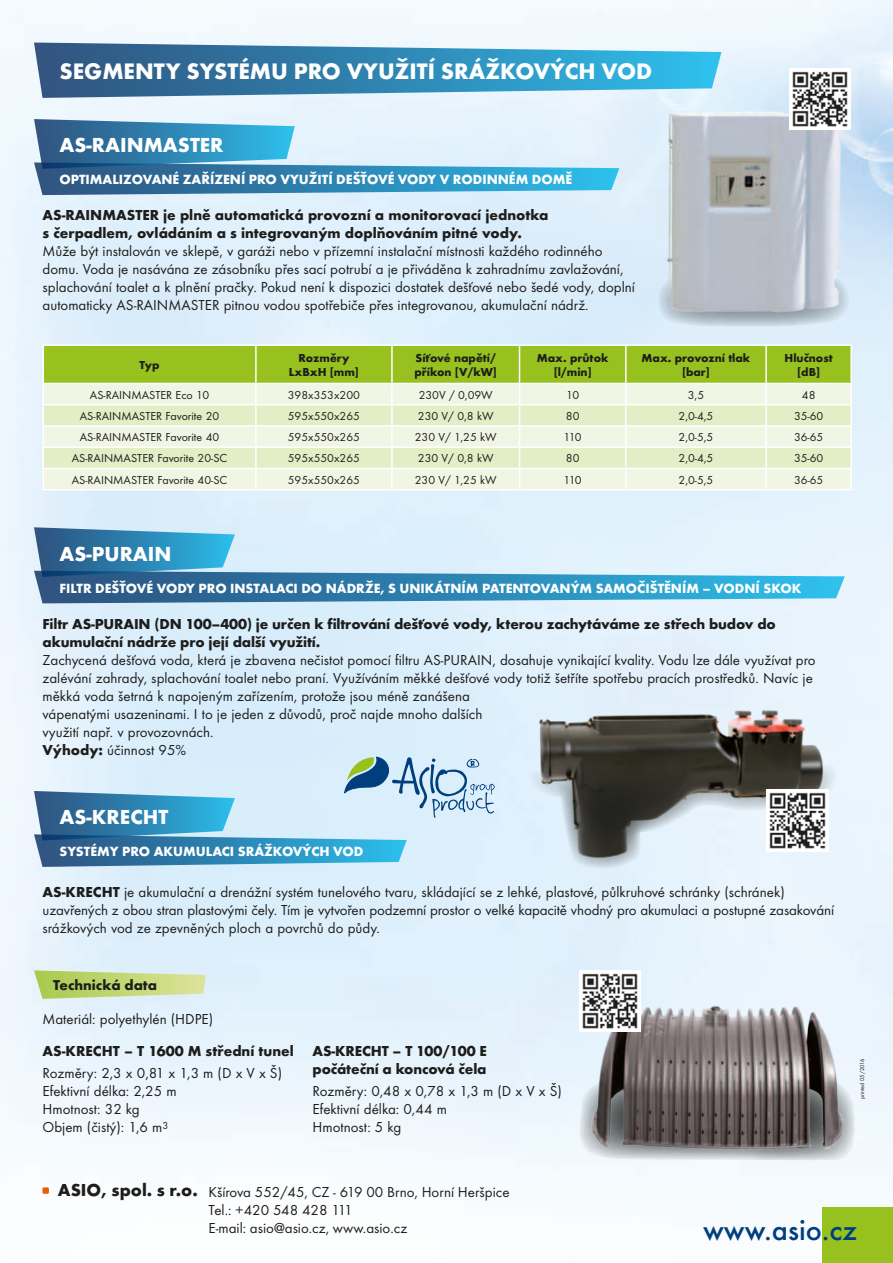
<style>
.page{position:relative;width:893px;height:1263px;background:#fff}
.page>*{position:absolute;margin:0;border:0;box-sizing:border-box;transform-origin:0 0}
.t1{font:500 30.45px "Futura TEE";color:#003e7d}
.t2{font:700 23.25px "Futura TEE";color:#fff}
.t3{font:700 21.15px "Futura TEE";color:#fff}
.t4{font:700 18px "Futura TEE";color:#1d1d1b}
.t5{font:15px/18px "Futura TEE";color:#1d1d1b}
.t6{font:700 15px/18px "Futura TEE";letter-spacing:-.01em;color:#1d1d1b}
.t7{font:700 14.85px "Futura TEE";color:#1d1d1b}
.t8{font:700 13.8px "Futura TEE";color:#fff}
.t9{font:12px "Futura TEE";color:#1d1d1b}
.t10{font:700 12px/14.4px "Futura TEE";color:#1d1d1b;text-align:center}
.t11{font:6px "Futura TEE";color:#1d1d1b}
.s1{font-weight:700}
</style>
<div class="page">
<img style="left:0;top:0;width:893px;height:1208px">
<div style="left:822px;top:1208px;width:71px;height:55px;background:#96c11f"></div>
<div style="left:43px;top:1187px;width:6px;height:7px;background:#ea5b0c"></div>
<svg style="left:34px;top:43px;width:687px;height:55px;background:#5097bd"></svg>
<svg style="left:657px;top:275px;width:192px;height:52px;background:#c7d6e1"></svg>
<img style="left:663px;top:108px;width:187px;height:209px">
<img style="left:526px;top:697px;width:308px;height:173px">
<svg style="left:527px;top:762px;width:309px;height:109px;background:#959b9d"></svg>
<svg style="left:578px;top:1071px;width:279px;height:89px"></svg>
<img style="left:583px;top:996px;width:267px;height:163px">
<svg style="left:34px;top:119px;width:585px;height:76px;background:#79b1cf"></svg>
<svg style="left:34px;top:527px;width:811px;height:76px;background:#8abbd7"></svg>
<hr style="left:43px;top:344px;width:213px;height:2px;background:#fff">
<hr style="left:256px;top:344px;width:136px;height:2px;background:#fff">
<hr style="left:392px;top:344px;width:127px;height:2px;background:#fff">
<hr style="left:519px;top:344px;width:107px;height:2px;background:#fff">
<hr style="left:626px;top:344px;width:140px;height:2px;background:#fff">
<hr style="left:766px;top:344px;width:86px;height:2px;background:#fff">
<svg style="left:43px;top:345px;width:809px;height:144px;background:#d7e6ab"></svg>
<hr style="left:626px;top:468px;width:140px;height:1px;background:#fff">
<hr style="left:625px;top:469px;width:2px;height:20px;background:#fff">
<hr style="left:766px;top:468px;width:86px;height:1px;background:#fff">
<hr style="left:765px;top:469px;width:2px;height:20px;background:#fff">
<hr style="left:850px;top:469px;width:2px;height:20px;background:#fff">
<hr style="left:43px;top:489px;width:213px;height:1px;background:#fff">
<hr style="left:256px;top:489px;width:136px;height:1px;background:#fff">
<hr style="left:392px;top:489px;width:127px;height:1px;background:#fff">
<hr style="left:519px;top:489px;width:107px;height:1px;background:#fff">
<hr style="left:626px;top:489px;width:140px;height:1px;background:#fff">
<hr style="left:766px;top:489px;width:86px;height:1px;background:#fff">
<svg style="left:34px;top:970px;width:172px;height:29px;background:#c7db8e"></svg>
<svg style="left:34px;top:757px;width:461px;height:110px;background:#96c2db"></svg>
<img style="left:789px;top:68px;width:61px;height:61px">
<img style="left:767px;top:790px;width:61px;height:61px">
<img style="left:579px;top:970px;width:62px;height:62px">
<h2 class="t2" style="left:60px;top:57px;width:594px">SEGMENTY SYSTÉMU PRO VYUŽITÍ SRÁŽKOVÝCH VOD</h2>
<h3 class="t3" style="left:60px;top:132px;width:165px">AS-RAINMASTER</h3>
<p class="t8" style="left:60px;top:171px;width:514px">OPTIMALIZOVANÉ ZAŘÍZENÍ PRO VYUŽITÍ DEŠŤOVÉ VODY V RODINNÉM DOMĚ</p>
<p class="t6" style="left:43px;top:206px;width:508px">AS-RAINMASTER je plně automatická provozní a monitorovací jednotka s čerpadlem, ovládáním a s integrovaným doplňováním pitné vody.</p>
<p class="t5" style="left:43px;top:242px;width:594px">Může být instalován ve sklepě, v garáži nebo v přízemní instalační místnosti každého rodinného domu. Voda je nasávána ze zásobníku přes sací potrubí a je přiváděna k zahradnímu zavlažování, splachování toalet a k plnění pračky. Pokud není k dispozici dostatek dešťové nebo šedé vody, doplní automaticky AS-RAINMASTER pitnou vodou spotřebiče přes integrovanou, akumulační nádrž.</p>
<p class="t10" style="left:140px;top:358px;width:21px">Typ</p>
<p class="t10" style="left:289px;top:350px;width:72px">Rozměry<br>LxBxH [mm]</p>
<p class="t10" style="left:415px;top:350px;width:84px;text-align:left">Síťové napětí/ příkon [V/kW]</p>
<p class="t10" style="left:537px;top:350px;width:73px">Max. průtok [l/min]</p>
<p class="t10" style="left:642px;top:350px;width:110px">Max. provozní tlak [bar]</p>
<p class="t10" style="left:784px;top:350px;width:50px">Hlučnost [dB]</p>
<p class="t9" style="left:90px;top:387px;width:121px">AS-RAINMASTER Eco 10</p>
<p class="t9" style="left:288px;top:387px;width:74px">398x353x200</p>
<p class="t9" style="left:419px;top:387px;width:76px">230V / 0,09W</p>
<p class="t9" style="left:566px;top:387px;width:14px">10</p>
<p class="t9" style="left:688px;top:387px;width:18px">3,5</p>
<p class="t9" style="left:802px;top:387px;width:15px">48</p>
<p class="t9" style="left:80px;top:409px;width:141px">AS-RAINMASTER Favorite 20</p>
<p class="t9" style="left:288px;top:409px;width:74px">595x550x265</p>
<p class="t9" style="left:418px;top:409px;width:77px">230 V/ 0,8 kW</p>
<p class="t9" style="left:566px;top:409px;width:15px">80</p>
<p class="t9" style="left:679px;top:409px;width:36px">2,0-4,5</p>
<p class="t9" style="left:794px;top:409px;width:31px">35-60</p>
<p class="t9" style="left:80px;top:430px;width:141px">AS-RAINMASTER Favorite 40</p>
<p class="t9" style="left:288px;top:430px;width:74px">595x550x265</p>
<p class="t9" style="left:415px;top:430px;width:83px">230 V/ 1,25 kW</p>
<p class="t9" style="left:564px;top:430px;width:20px">110</p>
<p class="t9" style="left:679px;top:430px;width:36px">2,0-5,5</p>
<p class="t9" style="left:794px;top:430px;width:31px">36-65</p>
<p class="t9" style="left:72px;top:451px;width:157px">AS-RAINMASTER Favorite 20-SC</p>
<p class="t9" style="left:288px;top:451px;width:74px">595x550x265</p>
<p class="t9" style="left:418px;top:451px;width:77px">230 V/ 0,8 kW</p>
<p class="t9" style="left:566px;top:451px;width:15px">80</p>
<p class="t9" style="left:679px;top:451px;width:36px">2,0-4,5</p>
<p class="t9" style="left:794px;top:451px;width:31px">35-60</p>
<p class="t9" style="left:72px;top:472px;width:157px">AS-RAINMASTER Favorite 40-SC</p>
<p class="t9" style="left:288px;top:472px;width:74px">595x550x265</p>
<p class="t9" style="left:415px;top:472px;width:83px">230 V/ 1,25 kW</p>
<p class="t9" style="left:564px;top:472px;width:20px">110</p>
<p class="t9" style="left:679px;top:472px;width:36px">2,0-5,5</p>
<p class="t9" style="left:794px;top:472px;width:31px">36-65</p>
<h3 class="t3" style="left:60px;top:540px;width:113px">AS-PURAIN</h3>
<p class="t8" style="left:60px;top:579px;width:743px">FILTR DEŠŤOVÉ VODY PRO INSTALACI DO NÁDRŽE, S UNIKÁTNÍM PATENTOVANÝM SAMOČIŠTĚNÍM – VODNÍ SKOK</p>
<p class="t6" style="left:43px;top:614px;width:735px">Filtr AS-PURAIN (DN 100–400) je určen k filtrování dešťové vody, kterou zachytáváme ze střech budov do akumulační nádrže pro její další využití.</p>
<p class="t5" style="left:43px;top:650px;width:775px">Zachycená dešťová voda, která je zbavena nečistot pomocí filtru AS-PURAIN, dosahuje vynikající kvality. Vodu lze dále využívat pro zalévání zahrady, splachování toalet nebo praní. Využíváním měkké dešťové vody totiž šetříte spotřebu pracích prostředků. Navíc je měkká voda šetrná k napojeným zařízením, protože jsou méně zanášena<br>vápenatými usazeninami. I to je jeden z důvodů, proč najde mnoho dalších<br>využití např. v provozovnách.<br><span class="s1">Výhody:</span> účinnost 95%</p>
<h3 class="t3" style="left:60px;top:804px;width:110px">AS-KRECHT</h3>
<p class="t8" style="left:60px;top:843px;width:305px">SYSTÉMY PRO AKUMULACI SRÁŽKOVÝCH VOD</p>
<p class="t5" style="left:43px;top:883px;width:793px"><span class="s1">AS-KRECHT</span> je akumulační a drenážní systém tunelového tvaru, skládající se z lehké, plastové, půlkruhové schránky (schránek) uzavřených z obou stran plastovými čely. Tím je vytvořen podzemní prostor o velké kapacitě vhodný pro akumulaci a postupné zasakování srážkových vod ze zpevněných ploch a povrchů do půdy.</p>
<p class="t7" style="left:53px;top:976px;width:105px">Technická data</p>
<p class="t5" style="left:43px;top:1010px;width:172px">Materiál: polyethylén (HDPE)</p>
<p class="t6" style="left:43px;top:1042px;width:253px">AS-KRECHT – T 1600 M střední tunel</p>
<p class="t5" style="left:43px;top:1064px;width:241px">Rozměry: 2,3 x 0,81 x 1,3 m (D x V x Š)<br>Efektivní délka: 2,25 m<br>Hmotnost: 32 kg<br>Objem (čistý): 1,6 m<sup>3</sup></p>
<p class="t11" style="left:858px;top:1099px;width:42px;rotate:-90deg">printed 05/2016</p>
<p class="t6" style="left:313px;top:1042px;width:176px">AS-KRECHT – T 100/100 E počáteční a koncová čela</p>
<p class="t5" style="left:313px;top:1082px;width:251px">Rozměry: 0,48 x 0,78 x 1,3 m (D x V x Š)<br>Efektivní délka: 0,44 m<br>Hmotnost: 5 kg</p>
<p class="t4" style="left:58px;top:1179px;width:141px">ASIO, spol. s r.o.</p>
<p class="t5" style="left:209px;top:1182px;width:302px">Kšírova 552/45, CZ - 619 00 Brno, Horní Heršpice<br>Tel.: +420 548 428 111<br>E-mail: asio@asio.cz, www.asio.cz</p>
<h1 class="t1" style="left:703px;top:1211px;width:156px">www.asio.cz</h1>
</div>
